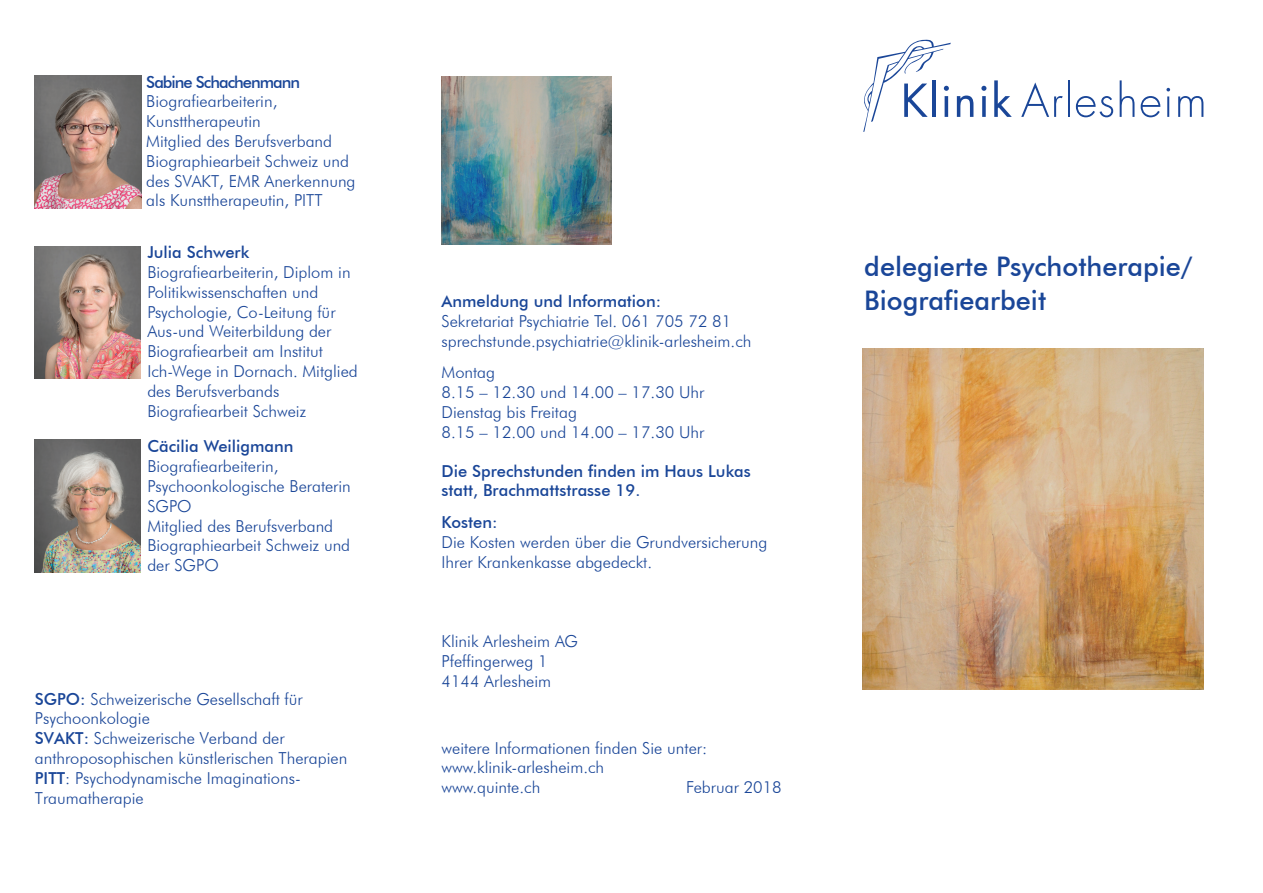
<style>
.page{position:relative;width:1263px;height:893px;background:#fff}
.page>*{position:absolute;margin:0;border:0;box-sizing:border-box;transform-origin:0 0}
.t1{font:500 27px/34.5px "Futura BT";color:#1a4698}
.t2{font:300 16.5px/19.8px "Futura BT";color:#1a4698}
.t3{font:500 16.5px/19.5px "Futura BT";color:#1a4698}
.t4{font:500 16.5px "Futura BT";letter-spacing:-.06em;color:#1a4698}
.s1{font-weight:500}
</style>
<div class="page">
<img style="left:35px;top:76px;width:106px;height:132px">
<img style="left:34px;top:440px;width:107px;height:132px">
<img style="left:863px;top:348px;width:341px;height:341px">
<img style="left:441px;top:77px;width:171px;height:167px">
<svg style="left:957px;top:96px;width:16px;height:21px"></svg>
<svg style="left:981px;top:86px;width:5px;height:31px"></svg>
<svg style="left:994px;top:80px;width:18px;height:37px"></svg>
<svg style="left:1021px;top:82px;width:42px;height:35px"></svg>
<hr style="left:1068px;top:80px;width:2px;height:37px;background:#1a4698">
<svg style="left:1076px;top:96px;width:37px;height:21px"></svg>
<svg style="left:1120px;top:80px;width:14px;height:37px"></svg>
<svg style="left:1141px;top:96px;width:19px;height:21px"></svg>
<svg style="left:1166px;top:88px;width:4px;height:3px"></svg>
<hr style="left:1167px;top:96px;width:2px;height:21px;background:#1a4698">
<svg style="left:1178px;top:96px;width:25px;height:21px"></svg>
<svg style="left:863px;top:39px;width:88px;height:93px"></svg>
<img style="left:35px;top:246px;width:106px;height:133px">
<p class="t4" style="left:146px;top:72px;width:155px">Sabine Schachenmann</p>
<p class="t2" style="left:146px;top:92px;width:211px">Biografiearbeiterin,<br>Kunsttherapeutin<br>Mitglied des Berufsverband<br>Biographiearbeit Schweiz und des SVAKT, EMR Anerkennung als Kunsttherapeutin, PITT</p>
<p class="t3" style="left:147px;top:242px;width:103px">Julia Schwerk</p>
<p class="t2" style="left:147px;top:262px;width:212px">Biografiearbeiterin, Diplom in<br>Politikwissenschaften und<br>Psychologie, Co-Leitung für<br>Aus-und Weiterbildung der<br>Biografiearbeit am Institut<br>Ich-Wege in Dornach. Mitglied des Berufsverbands<br>Biografiearbeit Schweiz</p>
<p class="t3" style="left:147px;top:437px;width:148px">Cäcilia Weiligmann</p>
<p class="t2" style="left:147px;top:456px;width:205px">Biografiearbeiterin,<br>Psychoonkologische Beraterin<br>SGPO<br>Mitglied des Berufsverband<br>Biographiearbeit Schweiz und der SGPO</p>
<p class="t2" style="left:35px;top:689px;width:314px"><span class="s1">SGPO:</span> Schweizerische Gesellschaft für Psychoonkologie<br><span class="s1">SVAKT:</span> Schweizerische Verband der anthroposophischen künstlerischen Therapien <span class="s1">PITT</span>: Psychodynamische Imaginations-Traumatherapie</p>
<p class="t3" style="left:441px;top:291px;width:221px">Anmeldung und Information:</p>
<p class="t2" style="left:441px;top:311px;width:311px">Sekretariat Psychiatrie Tel. 061 705 72 81 sprechstunde.psychiatrie@klinik-arlesheim.ch</p>
<p class="t2" style="left:441px;top:362px;width:264px">Montag<br>8.15 – 12.30 und 14.00 – 17.30 Uhr<br>Dienstag bis Freitag<br>8.15 – 12.00 und 14.00 – 17.30 Uhr</p>
<p class="t3" style="left:441px;top:461px;width:311px">Die Sprechstunden finden im Haus Lukas statt, Brachmattstrasse 19.</p>
<p class="t3" style="left:441px;top:512px;width:57px">Kosten:</p>
<p class="t2" style="left:441px;top:532px;width:327px">Die Kosten werden über die Grundversicherung<br>Ihrer Krankenkasse abgedeckt.</p>
<p class="t2" style="left:441px;top:631px;width:138px">Klinik Arlesheim AG<br>Pfeffingerweg 1<br>4144 Arlesheim</p>
<p class="t2" style="left:441px;top:738px;width:267px">weitere Informationen finden Sie unter: www.klinik-arlesheim.ch www.quinte.ch</p>
<p class="t2" style="left:686px;top:777px;width:97px">Februar 2018</p>
<h1 class="t1" style="left:864px;top:249px;width:330px">delegierte Psychotherapie/<br>Biografiearbeit</h1>
</div>
